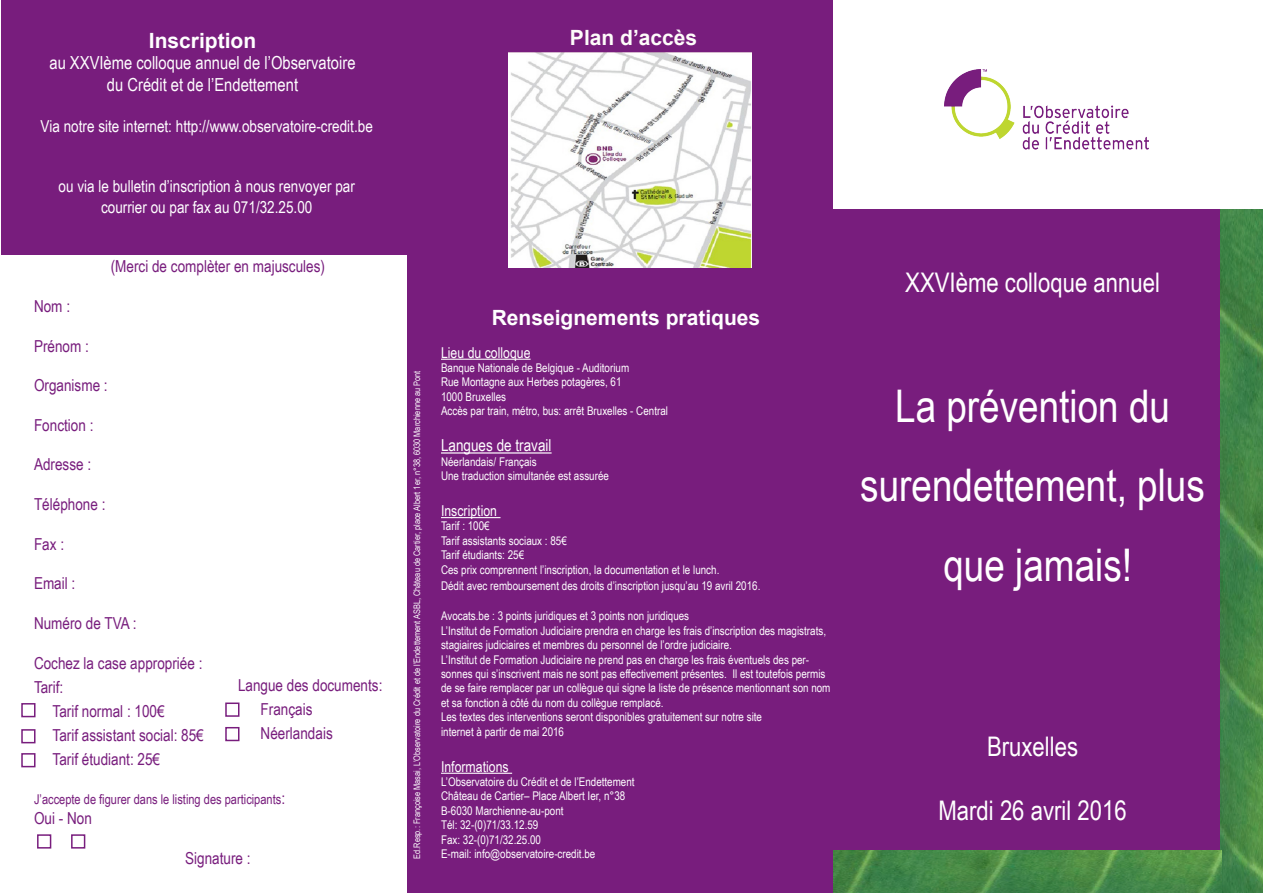
<style>
.page{position:relative;width:1263px;height:893px;background:#fff}
.page>*{position:absolute;margin:0;border:0;box-sizing:border-box;transform-origin:0 0}
.t1{font:45px "Arial Narrow";color:#fff}
.t2{font:27px "Arial Narrow";color:#fff}
.t3{font:700 21px "Arial";color:#fff}
.t4{font:700 21px "Arial";color:#fefcfa}
.t5{font:18px "Arial Narrow";color:#fff}
.t6{font:16.5px/24px "Arial Narrow";color:#781d7d}
.Titre{font:16.5px "Arial Narrow";color:#fff}
.Titre-2{font:15px "Arial Narrow";color:#fff}
.t7{font:13.5px "Arial Narrow";color:#781d7d}
.t8{font:12px/14.4px "Arial Narrow";color:#fff}
.t9{font:9px "Arial Narrow";color:#fff}
.s1{font-size:16.5px}
</style>
<div class="page">
<img style="left:944px;top:70px;width:204px;height:80px">
<div style="left:825px;top:210px;width:438px;height:683px;background:#781d7d"></div>
<img style="left:1221px;top:210px;width:42px;height:683px">
<img style="left:833px;top:850px;width:388px;height:43px">
<div style="left:407px;top:0;width:425px;height:893px;background:#781d7d"></div>
<hr style="left:441px;top:359px;width:90px;height:1px;background:#fff">
<hr style="left:441px;top:452px;width:111px;height:2px;background:#fff">
<hr style="left:441px;top:517px;width:59px;height:1px;background:#fff">
<hr style="left:441px;top:773px;width:71px;height:1px;background:#fff">
<img style="left:508px;top:52px;width:244px;height:216px">
<div style="left:1px;top:1px;width:421px;height:254px;background:#781d7d"></div>
<div style="left:21px;top:753px;width:15px;height:14px;border:2px solid #781d7d"></div>
<div style="left:21px;top:729px;width:15px;height:14px;border:2px solid #781d7d"></div>
<div style="left:21px;top:703px;width:15px;height:14px;border:2px solid #781d7d"></div>
<div style="left:225px;top:702px;width:14px;height:15px;border:2px solid #781d7d"></div>
<div style="left:225px;top:727px;width:14px;height:14px;border:2px solid #781d7d"></div>
<div style="left:37px;top:834px;width:14px;height:15px;border:2px solid #781d7d"></div>
<div style="left:71px;top:834px;width:14px;height:15px;border:2px solid #781d7d"></div>
<p class="t3" style="left:149px;top:26px;width:109px">Inscription</p>
<p class="t5" style="left:49px;top:50px;width:308px">au XXVIème colloque annuel de l’Observatoire</p>
<p class="t5" style="left:107px;top:71px;width:193px">du Crédit et de l’Endettement</p>
<p class="Titre" style="left:41px;top:114px;width:334px">Via notre site internet: http://www.observatoire-credit.be</p>
<p class="Titre" style="left:59px;top:174px;width:298px">ou via le bulletin d’inscription à nous renvoyer par</p>
<p class="Titre" style="left:101px;top:195px;width:213px">courrier ou par fax au 071/32.25.00</p>
<p class="t6" style="left:111px;top:254px;width:216px">(Merci de complèter en majuscules)</p>
<p class="t6" style="left:34px;top:294px;width:38px">Nom :</p>
<p class="t6" style="left:34px;top:333px;width:56px">Prénom :</p>
<p class="t6" style="left:34px;top:373px;width:75px">Organisme :</p>
<p class="t6" style="left:34px;top:412px;width:61px">Fonction :</p>
<p class="t6" style="left:34px;top:452px;width:59px">Adresse :</p>
<p class="t6" style="left:34px;top:492px;width:73px">Téléphone :</p>
<p class="t6" style="left:34px;top:531px;width:32px">Fax :</p>
<p class="t6" style="left:34px;top:571px;width:43px">Email :</p>
<p class="t6" style="left:34px;top:610px;width:104px">Numéro de TVA :</p>
<p class="t6" style="left:34px;top:650px;width:170px">Cochez la case appropriée :</p>
<p class="t6" style="left:34px;top:674px;width:31px">Tarif:</p>
<p class="t6" style="left:53px;top:698px;width:114px">Tarif normal : 100€</p>
<p class="t6" style="left:53px;top:722px;width:153px">Tarif assistant social: 85€</p>
<p class="t6" style="left:53px;top:746px;width:109px">Tarif étudiant: 25€</p>
<p class="t7" style="left:34px;top:790px;width:253px">J’accepte de figurer dans le listing des participants<span class="s1">:</span></p>
<p class="t6" style="left:34px;top:806px;width:59px">Oui - Non</p>
<p class="t6" style="left:185px;top:845px;width:67px">Signature :</p>
<p class="t6" style="left:261px;top:672px;width:123px;text-indent:-23px">Langue des documents:<br>Français<br>Néerlandais</p>
<p class="t4" style="left:570px;top:24px;width:129px">Plan d’accès</p>
<p class="t9" style="left:410px;top:859px;width:490px;rotate:-90deg">Ed.Resp.: Françoise Masai, L’Observatoire du Crédit et de l’Endettement ASBL, Château de Cartier, place Albert 1er, n°38, 6030 Marchienne au Pont</p>
<p class="t3" style="left:492px;top:304px;width:270px">Renseignements pratiques</p>
<p class="Titre-2" style="left:441px;top:341px;width:91px">Lieu du colloque</p>
<p class="t8" style="left:441px;top:360px;width:190px">Banque Nationale de Belgique - Auditorium</p>
<p class="t8" style="left:441px;top:375px;width:182px">Rue Montagne aux Herbes potagères, 61</p>
<p class="t8" style="left:441px;top:389px;width:67px">1000 Bruxelles</p>
<p class="t8" style="left:441px;top:403px;width:228px">Accès par train, métro, bus: arrêt Bruxelles - Central</p>
<p class="Titre" style="left:441px;top:433px;width:112px">Langues de travail</p>
<p class="t8" style="left:441px;top:454px;width:97px">Néerlandais/ Français</p>
<p class="t8" style="left:441px;top:468px;width:169px">Une traduction simultanée est assurée</p>
<p class="Titre-2" style="left:441px;top:500px;width:58px">Inscription</p>
<p class="t8" style="left:441px;top:519px;width:50px">Tarif : 100€</p>
<p class="t8" style="left:441px;top:533px;width:127px">Tarif assistants sociaux : 85€</p>
<p class="t8" style="left:441px;top:547px;width:85px">Tarif étudiants: 25€</p>
<p class="t8" style="left:441px;top:562px;width:280px">Ces prix comprennent l’inscription, la documentation et le lunch.</p>
<p class="t8" style="left:441px;top:578px;width:321px">Dédit avec remboursement des droits d’inscription jusqu’au 19 avril 2016.</p>
<p class="t8" style="left:441px;top:609px;width:250px">Avocats.be : 3 points juridiques et 3 points non juridiques</p>
<p class="t8" style="left:441px;top:623px;width:387px">L’Institut de Formation Judiciaire prendra en charge les frais d’inscription des magistrats, stagiaires judiciaires et membres du personnel de l’ordre judiciaire.</p>
<p class="t8" style="left:441px;top:652px;width:391px">L’Institut de Formation Judiciaire ne prend pas en charge les frais éventuels des per&shy;sonnes qui s’inscrivent mais ne sont pas effectivement présentes. Il est toutefois permis de se faire remplacer par un collègue qui signe la liste de présence mentionnant son nom et sa fonction à côté du nom du collègue remplacé.</p>
<p class="t8" style="left:441px;top:709px;width:323px">Les textes des interventions seront disponibles gratuitement sur notre site</p>
<p class="t8" style="left:441px;top:724px;width:125px">internet à partir de mai 2016</p>
<p class="Titre-2" style="left:441px;top:755px;width:69px">Informations</p>
<p class="t8" style="left:441px;top:774px;width:195px">L’Observatoire du Crédit et de l’Endettement</p>
<p class="t8" style="left:441px;top:789px;width:186px">Château de Cartier– Place Albert Ier, n°38</p>
<p class="t8" style="left:441px;top:803px;width:124px">B-6030 Marchienne-au-pont</p>
<p class="t8" style="left:441px;top:817px;width:99px">Tél: 32-(0)71/33.12.59</p>
<p class="t8" style="left:441px;top:832px;width:102px">Fax: 32-(0)71/32.25.00</p>
<p class="t8" style="left:441px;top:846px;width:156px">E-mail: info@observatoire-credit.be</p>
<p class="t2" style="left:905px;top:262px;width:256px">XXVIème colloque annuel</p>
<p class="t1" style="left:895px;top:373px;width:276px">La prévention du</p>
<p class="t1" style="left:860px;top:452px;width:346px">surendettement, plus</p>
<p class="t1" style="left:943px;top:532px;width:190px">que jamais!</p>
<p class="t2" style="left:987px;top:726px;width:93px">Bruxelles</p>
<p class="t2" style="left:938px;top:791px;width:190px">Mardi 26 avril 2016</p>
</div>
